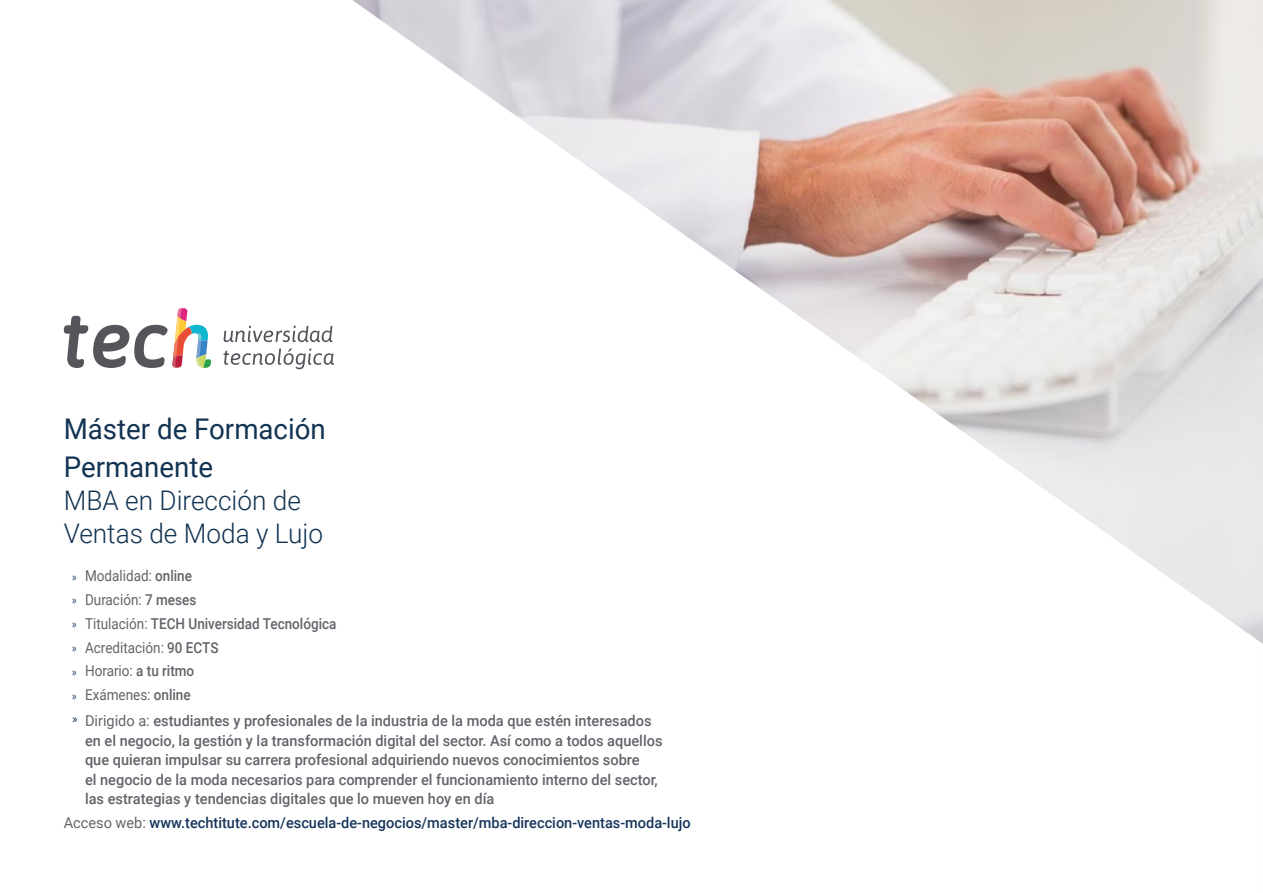
<style>
.page{position:relative;width:1263px;height:893px;background:#fff}
.page>*{position:absolute;margin:0;border:0;box-sizing:border-box;transform-origin:0 0}
.t1{font:28.5px/37.5px "Roboto";color:#123352}
.t2{font:300 27px/33px "Roboto";color:#123352}
.t3{font:500 15px/19.5px "Roboto";color:#61646a}
.t4{font:15px/23.7px "Roboto";color:#61646a;scale:.9 1}
.t5{font:500 15px "Roboto";color:#17355b}
.s1{font-family:"Myriad Pro";font-size:12px;color:#17355b}
.s2{font-weight:500}
.s3{font-weight:400}
.s4{font-weight:400;color:#61646a}
</style>
<div class="page">
<img style="left:352px;top:0;width:911px;height:644px">
<svg style="left:64px;top:308px;width:147px;height:60px"></svg>
<svg style="left:224px;top:326px;width:108px;height:16px"></svg>
<svg style="left:223px;top:348px;width:111px;height:21px"></svg>
<h1 class="t1" style="left:64px;top:409px;width:263px">Máster de Formación<br>Permanente</h1>
<h2 class="t2" style="left:64px;top:483px;width:261px">MBA en Dirección de<br>Ventas de Moda y Lujo</h2>
<p class="t4" style="left:72px;top:564px;width:295px"><span class="s1">»</span> Modalidad: <span class="s2">online<br></span><span class="s1">»</span> Duración: <span class="s2">7 meses<br></span><span class="s1">»</span> Titulación: <span class="s2">TECH Universidad Tecnológica </span><span class="s1">»</span> Acreditación: <span class="s2">90 ECTS<br></span><span class="s1">»</span> Horario: <span class="s2">a tu ritmo<br></span><span class="s1">»</span> Exámenes: <span class="s2">online</span></p>
<p class="t3" style="left:85px;top:711px;width:579px;text-indent:-13px"><sup>»</sup> <span class="s3">Dirigido a:</span> estudiantes y profesionales de la industria de la moda que estén interesados en el negocio, la gestión y la transformación digital del sector. Así como a todos aquellos que quieran impulsar su carrera profesional adquiriendo nuevos conocimientos sobre<br>el negocio de la moda necesarios para comprender el funcionamiento interno del sector, las estrategias y tendencias digitales que lo mueven hoy en día</p>
<p class="t5" style="left:64px;top:812px;width:628px"><span class="s4">Acceso web:</span> www.techtitute.com/escuela-de-negocios/master/mba-direccion-ventas-moda-lujo</p>
</div>
